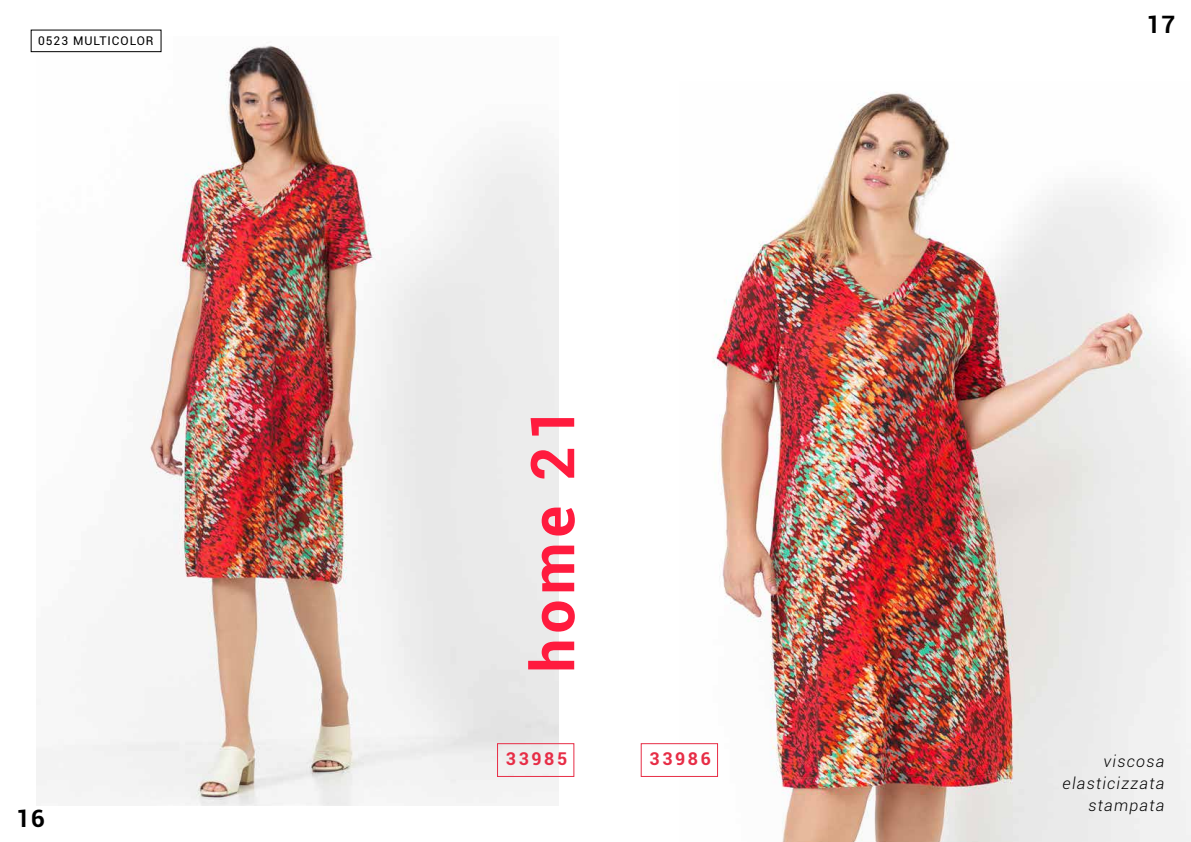
<style>
.page{position:relative;width:1191px;height:842px;background:#fff}
.page>*{position:absolute;margin:0;border:0;box-sizing:border-box;transform-origin:0 0}
.t1{font:700 60.5px "Roboto";letter-spacing:.08em;color:#ff1b3e}
.t2{font:700 24px "Roboto";color:#000}
.t3{font:700 17.7px "Roboto";letter-spacing:.15em;color:#e72d46}
.t4{font:italic 300 16px/22px "Roboto";letter-spacing:.075em;color:#000;text-align:right}
.t5{font:12px "Roboto";letter-spacing:.08em;color:#000}
</style>
<div class="page">
<img style="left:37px;top:37px;width:521px;height:768px">
<img style="left:713px;top:92px;width:478px;height:750px">
<div style="left:497px;top:743px;width:77px;height:34px;border:1px solid #e72d46"></div>
<div style="left:641px;top:743px;width:77px;height:34px;border:1px solid #e72d46"></div>
<div style="left:31px;top:30px;width:130px;height:22px;border:1px solid #000"></div>
<p class="t5" style="left:38px;top:32px;width:117px">0523 MULTICOLOR</p>
<h2 class="t2" style="left:16px;top:801px;width:30px">16</h2>
<h1 class="t1" style="left:510px;top:672px;width:267px;rotate:-90deg">home 21</h1>
<p class="t3" style="left:506px;top:746px;width:63px">33985</p>
<p class="t3" style="left:649px;top:746px;width:63px">33986</p>
<h2 class="t2" style="left:1146px;top:7px;width:30px">17</h2>
<p class="t4" style="left:1062px;top:750px;width:103px">viscosa elasticizzata stampata</p>
</div>
